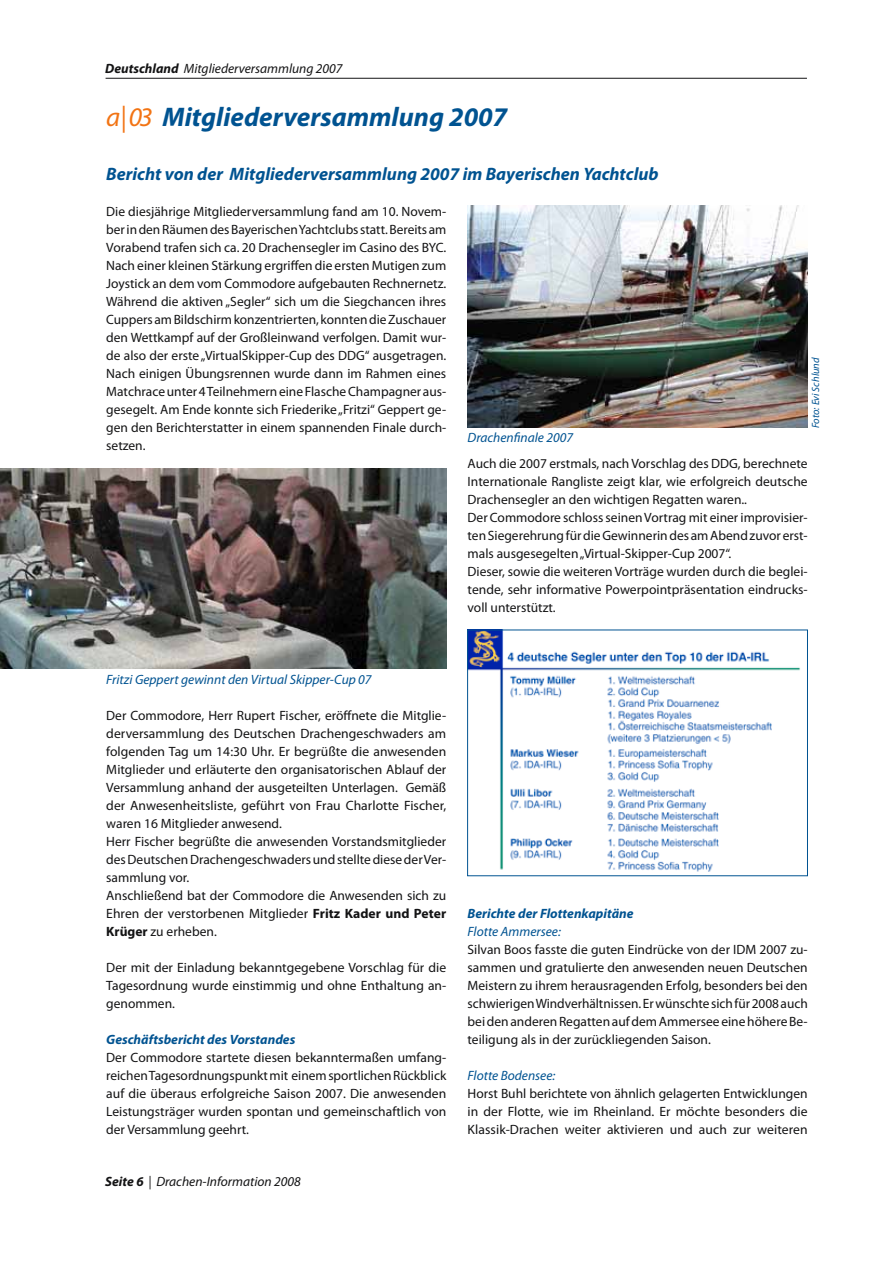
<style>
.page{position:relative;width:893px;height:1263px;background:#fff}
.page>*{position:absolute;margin:0;border:0;box-sizing:border-box;transform-origin:0 0}
.t1{font:italic 700 27px "Myriad Pro";color:#005391}
.t2{font:italic 700 18px "Myriad Pro";color:#005391}
.t3{font:13.5px/18px "Myriad Pro";color:#131314;text-align:justify}
.t4{font:italic 13.5px "Myriad Pro";color:#005391}
.t5{font:italic 13.5px "Myriad Pro";color:#131314}
.t6{font:italic 700 13.5px "Myriad Pro";color:#005391}
.t7{font:italic 10.5px "Myriad Pro";color:#005391}
.s1{font-weight:700}
.s2{font-weight:400;color:#f27414}
</style>
<div class="page">
<hr style="left:106px;top:78px;width:701px;height:1px;background:#131314">
<img style="left:0;top:468px;width:446px;height:200px">
<img style="left:468px;top:206px;width:340px;height:222px">
<img style="left:469px;top:632px;width:331px;height:240px">
<div style="left:467px;top:630px;width:341px;height:246px;border:1px solid #005391"></div>
<p class="t5" style="left:105px;top:63px;width:239px"><span class="s1">Deutschland</span> Mitgliederversammlung 2007</p>
<h1 class="t1" style="left:106px;top:107px;width:403px"><span class="s2">a| 03</span> Mitgliederversammlung 2007</h1>
<h2 class="t2" style="left:106px;top:167px;width:554px">Bericht von der Mitgliederversammlung 2007 im Bayerischen Yachtclub</h2>
<p class="t3" style="left:106px;top:203px;width:342px">Die diesjährige Mitgliederversammlung fand am 10. Novem&shy;ber in den Räumen des Bayerischen Yachtclubs statt. Bereits am Vorabend trafen sich ca. 20 Drachensegler im Casino des BYC.<br>Nach einer kleinen Stärkung ergriffen die ersten Mutigen zum Joystick an dem vom Commodore aufgebauten Rechnernetz.<br>Während die aktiven „Segler“ sich um die Siegchancen ihres Cuppers am Bildschirm konzentrierten, konnten die Zuschauer den Wettkampf auf der Großleinwand verfolgen. Damit wur&shy;de also der erste „VirtualSkipper-Cup des DDG“ ausgetragen.<br>Nach einigen Übungsrennen wurde dann im Rahmen eines Matchrace unter 4 Teilnehmern eine Flasche Champagner aus&shy;gesegelt. Am Ende konnte sich Friederike „Fritzi“ Geppert ge&shy;gen den Berichterstatter in einem spannenden Finale durch&shy;setzen.</p>
<p class="t4" style="left:468px;top:433px;width:107px">Drachenfinale 2007</p>
<p class="t7" style="left:811px;top:428px;width:72px;rotate:-90deg">Foto: Evi Schlund</p>
<p class="t3" style="left:468px;top:455px;width:342px;text-align:left">Auch die 2007 erstmals, nach Vorschlag des DDG, berechnete Internationale Rangliste zeigt klar, wie erfolgreich deutsche Drachensegler an den wichtigen Regatten waren..<br>Der Commodore schloss seinen Vortrag mit einer improvisier&shy;ten Siegerehrung für die Gewinnerin des am Abend zuvor erst&shy;mals ausgesegelten „Virtual-Skipper-Cup 2007“.<br>Dieser, sowie die weiteren Vorträge wurden durch die beglei&shy;tende, sehr informative Powerpointpräsentation eindrucks&shy;voll unterstützt.</p>
<p class="t4" style="left:106px;top:674px;width:267px">Fritzi Geppert gewinnt den Virtual Skipper-Cup 07</p>
<p class="t3" style="left:106px;top:707px;width:342px;text-align:left">Der Commodore, Herr Rupert Fischer, eröffnete die Mitglie&shy;derversammlung des Deutschen Drachengeschwaders am folgenden Tag um 14:30 Uhr. Er begrüßte die anwesenden Mitglieder und erläuterte den organisatorischen Ablauf der Versammlung anhand der ausgeteilten Unterlagen. Gemäß der Anwesenheitsliste, geführt von Frau Charlotte Fischer, waren 16 Mitglieder anwesend.<br>Herr Fischer begrüßte die anwesenden Vorstandsmitglieder des Deutschen Drachengeschwaders und stellte diese der Ver&shy;sammlung vor.<br>Anschließend bat der Commodore die Anwesenden sich zu Ehren der verstorbenen Mitglieder <span class="s1">Fritz Kader und Peter Krüger</span> zu erheben.</p>
<p class="t3" style="left:106px;top:959px;width:342px">Der mit der Einladung bekanntgegebene Vorschlag für die Tagesordnung wurde einstimmig und ohne Enthaltung an&shy;genommen.</p>
<p class="t6" style="left:106px;top:1034px;width:190px">Geschäftsbericht des Vorstandes</p>
<p class="t3" style="left:106px;top:1049px;width:342px">Der Commodore startete diesen bekanntermaßen umfang&shy;reichen Tagesordnungspunkt mit einem sportlichen Rückblick auf die überaus erfolgreiche Saison 2007. Die anwesenden Leistungsträger wurden spontan und gemeinschaftlich von der Versammlung geehrt.</p>
<p class="t5" style="left:105px;top:1176px;width:197px"><span class="s1">Seite 6</span> | Drachen-Information 2008</p>
<p class="t6" style="left:468px;top:908px;width:167px">Berichte der Flottenkapitäne</p>
<p class="t4" style="left:468px;top:926px;width:95px">Flotte Ammersee:</p>
<p class="t3" style="left:468px;top:941px;width:342px">Silvan Boos fasste die guten Eindrücke von der IDM 2007 zu&shy;sammen und gratulierte den anwesenden neuen Deutschen Meistern zu ihrem herausragenden Erfolg, besonders bei den schwierigen Windverhältnissen. Er wünschte sich für 2008 auch bei den anderen Regatten auf dem Ammersee eine höhere Be&shy;teiligung als in der zurückliegenden Saison.</p>
<p class="t4" style="left:468px;top:1070px;width:89px">Flotte Bodensee:</p>
<p class="t3" style="left:468px;top:1085px;width:342px">Horst Buhl berichtete von ähnlich gelagerten Entwicklungen in der Flotte, wie im Rheinland. Er möchte besonders die Klassik-Drachen weiter aktivieren und auch zur weiteren</p>
</div>
